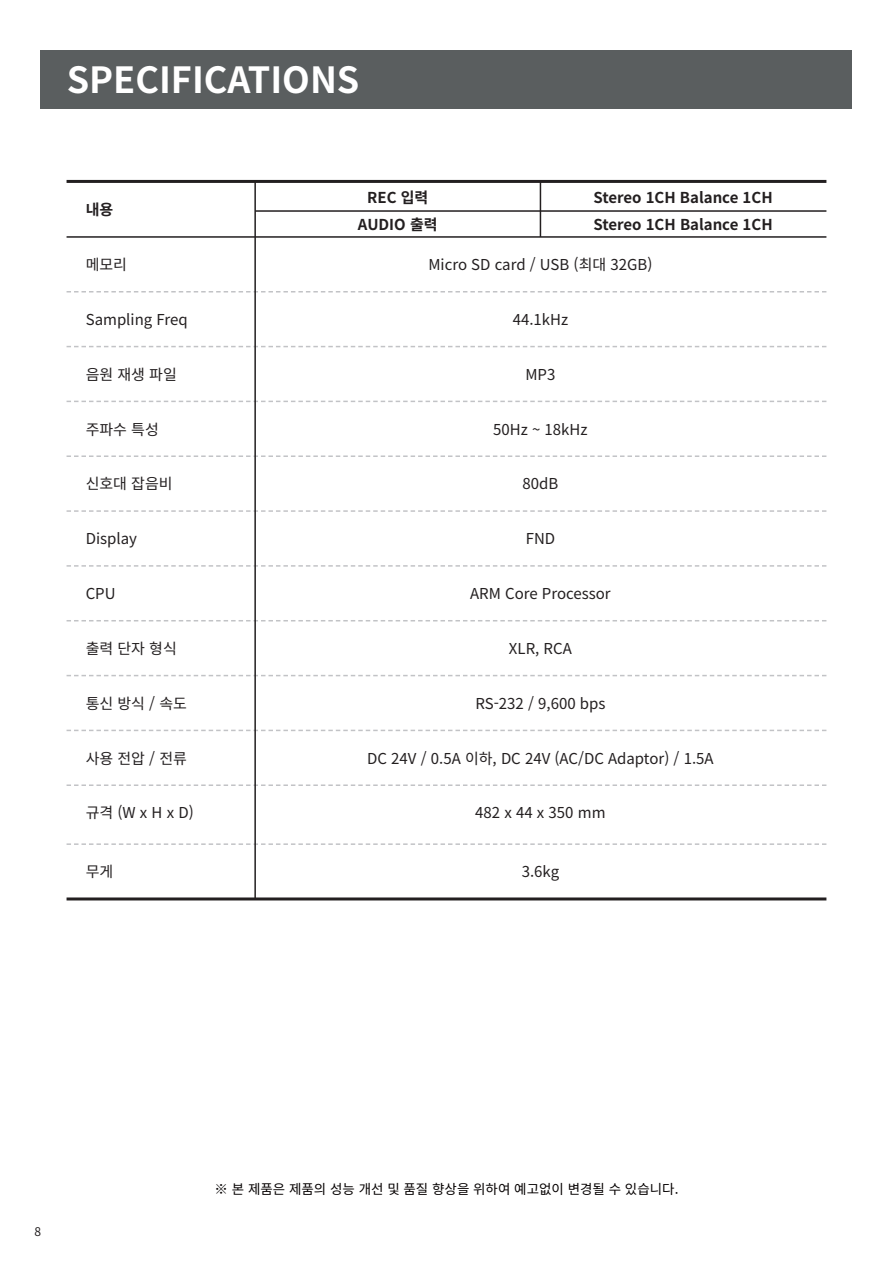
<style>
.page{position:relative;width:893px;height:1263px;background:#fff}
.page>*{position:absolute;margin:0;border:0;box-sizing:border-box;transform-origin:0 0}
.t1{font:700 36px "Noto Sans CJ Kkr";color:#fff}
.t2{font:15px "Noto Sans CJ Kkr";color:#231f20}
.t3{font:700 15px "Noto Sans CJ Kkr";color:#231f20}
.t4{font:13.5px "Noto Sans CJ Kkr";color:#050000}
.t5{font:12px "Noto Sans CJ Kkr";color:#231f20}
</style>
<div class="page">
<div style="left:41px;top:51px;width:811px;height:58px;background:#5a5e5f"></div>
<hr style="left:67px;top:180px;width:759px;height:3px;background:#231f20">
<hr style="left:67px;top:236px;width:759px;height:2px;background:#231f20">
<svg style="left:67px;top:291px;width:759px;height:1px"></svg>
<svg style="left:67px;top:346px;width:759px;height:1px"></svg>
<hr style="left:540px;top:181px;width:1px;height:56px;background:#231f20">
<svg style="left:67px;top:401px;width:759px;height:1px"></svg>
<svg style="left:67px;top:455px;width:759px;height:2px"></svg>
<svg style="left:67px;top:510px;width:759px;height:2px"></svg>
<svg style="left:67px;top:565px;width:759px;height:2px"></svg>
<svg style="left:67px;top:620px;width:759px;height:1px"></svg>
<svg style="left:67px;top:675px;width:759px;height:1px"></svg>
<svg style="left:67px;top:730px;width:759px;height:1px"></svg>
<svg style="left:67px;top:784px;width:759px;height:2px"></svg>
<svg style="left:67px;top:843px;width:759px;height:2px"></svg>
<hr style="left:67px;top:897px;width:759px;height:3px;background:#231f20">
<hr style="left:255px;top:210px;width:571px;height:2px;background:#231f20">
<hr style="left:254px;top:180px;width:2px;height:719px;background:#231f20">
<h1 class="t1" style="left:67px;top:60px;width:294px">SPECIFICATIONS</h1>
<p class="t3" style="left:86px;top:201px;width:29px">내용</p>
<p class="t3" style="left:367px;top:189px;width:63px">REC 입력</p>
<p class="t3" style="left:593px;top:189px;width:181px">Stereo 1CH Balance 1CH</p>
<p class="t3" style="left:358px;top:216px;width:81px">AUDIO 출력</p>
<p class="t3" style="left:593px;top:216px;width:181px">Stereo 1CH Balance 1CH</p>
<p class="t2" style="left:86px;top:256px;width:43px">메모리</p>
<p class="t2" style="left:428px;top:256px;width:225px">Micro SD card / USB (최대 32GB)</p>
<p class="t2" style="left:86px;top:311px;width:104px">Sampling Freq</p>
<p class="t2" style="left:86px;top:366px;width:93px">음원 재생 파일</p>
<p class="t2" style="left:513px;top:311px;width:57px">44.1kHz</p>
<p class="t2" style="left:525px;top:366px;width:31px">MP3</p>
<p class="t2" style="left:86px;top:421px;width:75px">주파수 특성</p>
<p class="t2" style="left:493px;top:421px;width:96px">50Hz ~ 18kHz</p>
<p class="t2" style="left:86px;top:475px;width:89px">신호대 잡음비</p>
<p class="t2" style="left:522px;top:475px;width:37px">80dB</p>
<p class="t2" style="left:86px;top:530px;width:53px">Display</p>
<p class="t2" style="left:86px;top:585px;width:31px">CPU</p>
<p class="t2" style="left:526px;top:530px;width:31px">FND</p>
<p class="t2" style="left:470px;top:585px;width:142px">ARM Core Processor</p>
<p class="t2" style="left:86px;top:640px;width:93px">출력 단자 형식</p>
<p class="t2" style="left:86px;top:695px;width:103px">통신 방식 / 속도</p>
<p class="t2" style="left:86px;top:750px;width:103px">사용 전압 / 전류</p>
<p class="t2" style="left:86px;top:804px;width:110px">규격 (W x H x D)</p>
<p class="t2" style="left:509px;top:640px;width:64px">XLR, RCA</p>
<p class="t2" style="left:475px;top:695px;width:132px">RS-232 / 9,600 bps</p>
<p class="t2" style="left:367px;top:749px;width:348px">DC 24V / 0.5A 이하, DC 24V (AC/DC Adaptor) / 1.5A</p>
<p class="t2" style="left:475px;top:804px;width:132px">482 x 44 x 350 mm</p>
<p class="t2" style="left:86px;top:863px;width:29px">무게</p>
<p class="t2" style="left:522px;top:863px;width:39px">3.6kg</p>
<p class="t5" style="left:34px;top:1225px;width:8px">8</p>
<p class="t4" style="left:215px;top:1182px;width:465px">※ 본 제품은 제품의 성능 개선 및 품질 향상을 위하여 예고없이 변경될 수 있습니다.</p>
</div>
